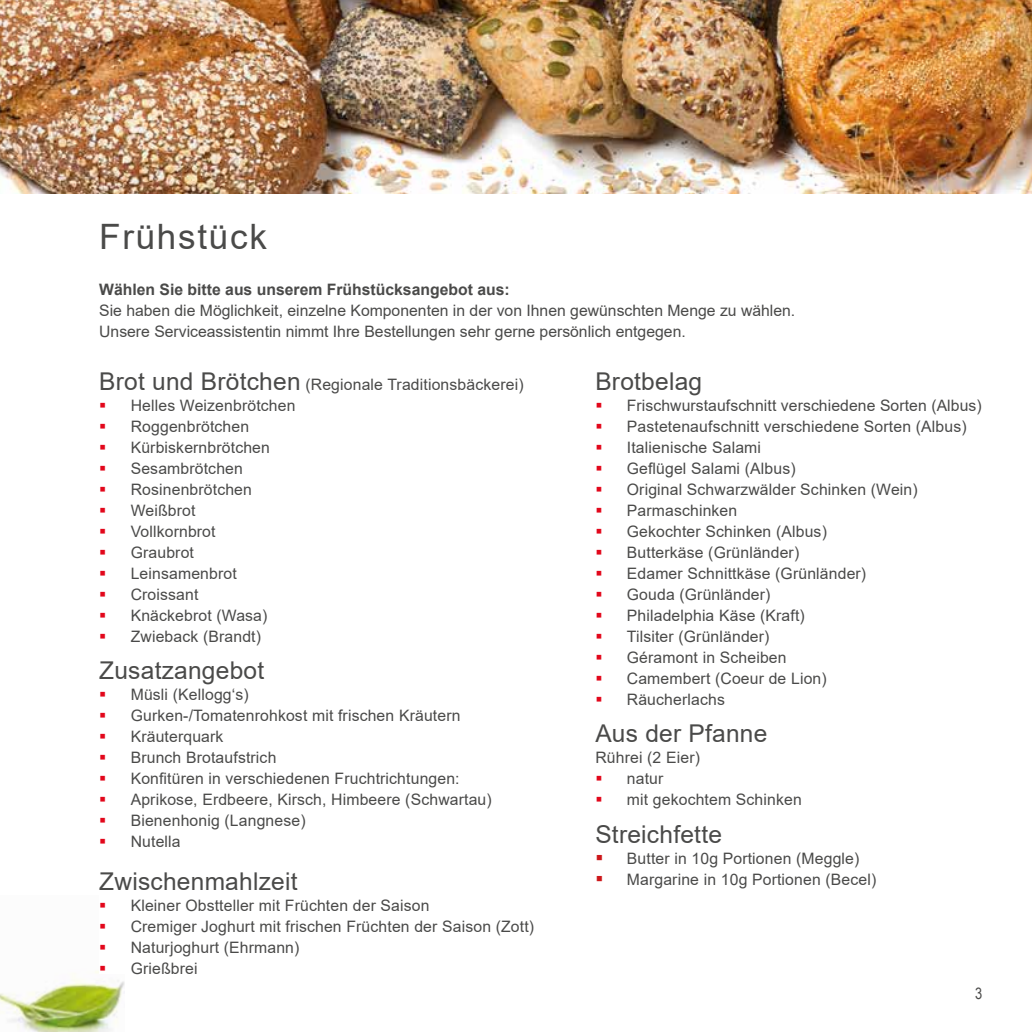
<style>
.page{position:relative;width:1032px;height:1032px;background:#fff}
.page>*{position:absolute;margin:0;border:0;box-sizing:border-box;transform-origin:0 0}
.t1{font:35px "Arial";letter-spacing:.05em;color:#4a4a49}
.t2{font:24.5px "Arial";letter-spacing:.01em;color:#4a4a49}
.t3{font:15.75px/21px "Arial";letter-spacing:.01em;color:#4a4a49}
.t4{font:700 15.75px "Arial";color:#4a4a49}
.t5{font:15.75px "Arial Narrow";color:#4a4a49}
.s1{font-size:24.5px}
</style>
<div class="page">
<img style="left:0;top:0;width:1032px;height:193px">
<img style="left:0;top:971px;width:124px;height:61px">
<div style="left:99px;top:872px;width:437px;height:101px;background:#fff"></div>
<h1 class="t1" style="left:99px;top:212px;width:169px">Frühstück</h1>
<p class="t4" style="left:99px;top:278px;width:412px">Wählen Sie bitte aus unserem Frühstücksangebot aus:</p>
<p class="t3" style="left:99px;top:300px;width:697px">Sie haben die Möglichkeit, einzelne Komponenten in der von Ihnen gewünschten Menge zu wählen.<br>Unsere Serviceassistentin nimmt Ihre Bestellungen sehr gerne persönlich entgegen.</p>
<p class="t3" style="left:131px;top:373px;width:394px;text-indent:-31px"><span class="s1">Brot und Brötchen</span> (Regionale Traditionsbäckerei)<br>Helles Weizenbrötchen<br>Roggenbrötchen<br>Kürbiskernbrötchen<br>Sesambrötchen<br>Rosinenbrötchen<br>Weißbrot<br>Vollkornbrot<br>Graubrot<br>Leinsamenbrot<br>Croissant<br>Knäckebrot (Wasa)<br>Zwieback (Brandt)</p>
<h2 class="t2" style="left:99px;top:654px;width:167px">Zusatzangebot</h2>
<p class="t3" style="left:131px;top:684px;width:363px">Müsli (Kellogg‘s)<br>Gurken-/Tomatenrohkost mit frischen Kräutern<br>Kräuterquark<br>Brunch Brotaufstrich<br>Konfitüren in verschiedenen Fruchtrichtungen:<br>Aprikose, Erdbeere, Kirsch, Himbeere (Schwartau)<br>Bienenhonig (Langnese)<br>Nutella</p>
<h2 class="t2" style="left:595px;top:364px;width:108px">Brotbelag</h2>
<p class="t3" style="left:627px;top:394px;width:356px">Frischwurstaufschnitt verschiedene Sorten (Albus)<br>Pastetenaufschnitt verschiedene Sorten (Albus)<br>Italienische Salami<br>Geflügel Salami (Albus)<br>Original Schwarzwälder Schinken (Wein)<br>Parmaschinken<br>Gekochter Schinken (Albus)<br>Butterkäse (Grünländer)<br>Edamer Schnittkäse (Grünländer)<br>Gouda (Grünländer)<br>Philadelphia Käse (Kraft)<br>Tilsiter (Grünländer)<br>Géramont in Scheiben<br>Camembert (Coeur de Lion)<br>Räucherlachs</p>
<h2 class="t2" style="left:595px;top:717px;width:174px">Aus der Pfanne</h2>
<p class="t3" style="left:627px;top:747px;width:176px;text-indent:-32px">Rührei (2 Eier)<br>natur<br>mit gekochtem Schinken</p>
<h2 class="t2" style="left:595px;top:817px;width:128px">Streichfette</h2>
<p class="t3" style="left:627px;top:848px;width:234px">Butter in 10g Portionen (Meggle)</p>
<h2 class="t2" style="left:99px;top:864px;width:200px">Zwischenmahlzeit</h2>
<p class="t3" style="left:627px;top:869px;width:251px">Margarine in 10g Portionen (Becel)</p>
<p class="t3" style="left:131px;top:894px;width:405px">Kleiner Obstteller mit Früchten der Saison<br>Cremiger Joghurt mit frischen Früchten der Saison (Zott)<br>Naturjoghurt (Ehrmann)<br>Grießbrei</p>
<p class="t5" style="left:975px;top:982px;width:9px">3</p>
</div>
